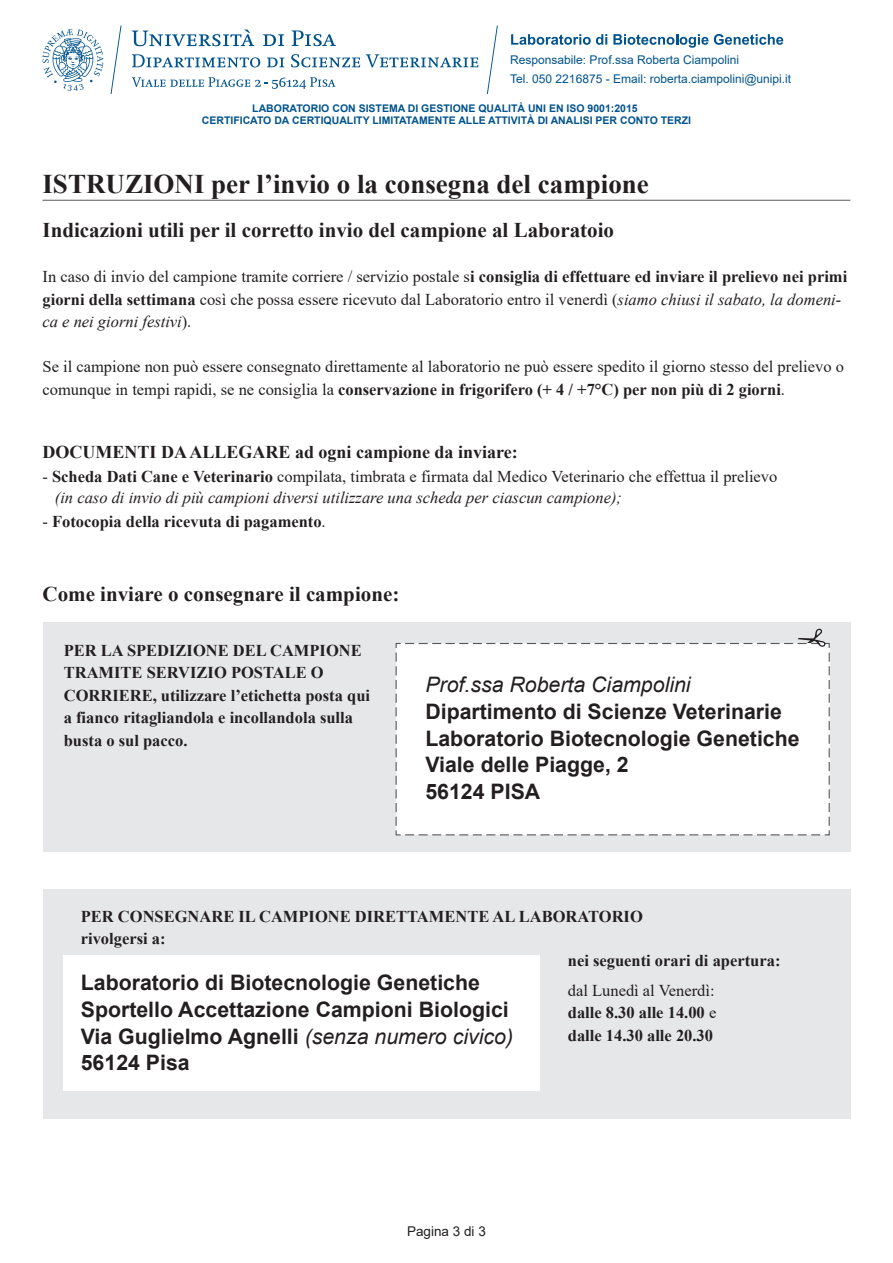
<style>
.page{position:relative;width:893px;height:1263px;background:#fff}
.page>*{position:absolute;margin:0;border:0;box-sizing:border-box;transform-origin:0 0}
.t1{font:700 27px "Times New Roman";color:#231f20}
.t2{font:700 21.3px/26.7px "Arial";color:#231f20}
.t3{font:italic 21.3px "Arial";color:#231f20}
.t4{font:700 21px "Times New Roman";color:#231f20}
.t5{font:700 18px "Times New Roman";color:#231f20}
.t6{font:16.5px/22.5px "Times New Roman";color:#231f20}
.t7{font:700 16.5px/22.5px "Times New Roman";color:#231f20}
.t8{font:italic 16.5px/21px "Times New Roman";color:#231f20}
.t9{font:13.5px "Arial";color:#231f20}
.t10{font:12px/19.2px "Arial";color:#00538d}
.t11{font:700 10.5px/12.6px "Arial";color:#00538d;text-align:center}
.s1{font-weight:700}
.s2{font-style:italic}
.s3{font-style:normal}
.s4{font-weight:700;font-style:normal}
.s5{font-weight:400}
.s6{font-weight:400;font-style:italic}
</style>
<div class="page">
<svg style="left:132px;top:30px;width:122px;height:16px"></svg>
<svg style="left:263px;top:34px;width:21px;height:12px"></svg>
<svg style="left:292px;top:30px;width:44px;height:16px"></svg>
<svg style="left:43px;top:29px;width:60px;height:62px"></svg>
<svg style="left:111px;top:26px;width:10px;height:68px"></svg>
<svg style="left:132px;top:54px;width:128px;height:13px"></svg>
<svg style="left:267px;top:58px;width:17px;height:9px"></svg>
<svg style="left:291px;top:54px;width:69px;height:13px"></svg>
<svg style="left:366px;top:54px;width:112px;height:13px"></svg>
<svg style="left:511px;top:34px;width:96px;height:11px"></svg>
<svg style="left:613px;top:34px;width:95px;height:14px"></svg>
<svg style="left:714px;top:34px;width:69px;height:11px"></svg>
<svg style="left:487px;top:26px;width:11px;height:68px"></svg>
<svg style="left:132px;top:77px;width:204px;height:12px"></svg>
<hr style="left:42px;top:200px;width:808px;height:1px;background:#57585a">
<div style="left:43px;top:622px;width:807px;height:230px;background:#e6e7e9"></div>
<svg style="left:395px;top:629px;width:435px;height:207px;background:#fbfbfb"></svg>
<div style="left:43px;top:889px;width:807px;height:229px;background:#e6e7e9"></div>
<div style="left:64px;top:955px;width:476px;height:136px;background:#fff"></div>
<p class="t10" style="left:510px;top:50px;width:282px">Responsabile: Prof.ssa Roberta Ciampolini<br>Tel. 050 2216875 - Email: roberta.ciampolini@unipi.it</p>
<p class="t11" style="left:202px;top:102px;width:491px">LABORATORIO CON SISTEMA DI GESTIONE QUALITÀ UNI EN ISO 9001:2015<br>CERTIFICATO DA CERTIQUALITY LIMITATAMENTE ALLE ATTIVITÀ DI ANALISI PER CONTO TERZI</p>
<h1 class="t1" style="left:42px;top:164px;width:608px">ISTRUZIONI per l’invio o la consegna del campione</h1>
<p class="t4" style="left:43px;top:215px;width:573px">Indicazioni utili per il corretto invio del campione al Laboratoio</p>
<p class="t6" style="left:43px;top:265px;width:806px">In caso di invio del campione tramite corriere / servizio postale s<span class="s1">i consiglia di effettuare ed inviare il prelievo nei primi giorni della settimana</span> così che possa essere ricevuto dal Laboratorio entro il venerdì (<span class="s2">siamo chiusi il sabato, la domeni&shy;ca e nei giorni festivi</span>).</p>
<p class="t6" style="left:43px;top:355px;width:803px">Se il campione non può essere consegnato direttamente al laboratorio ne può essere spedito il giorno stesso del prelievo o comunque in tempi rapidi, se ne consiglia la <span class="s1">conservazione in frigorifero (+ 4 / +7°C) per non più di 2 giorni</span>.</p>
<p class="t5" style="left:43px;top:439px;width:477px">DOCUMENTI DA ALLEGARE ad ogni campione da inviare:</p>
<p class="t8" style="left:55px;top:466px;width:724px;text-indent:-12px"><span class="s3">-</span> <span class="s4">Scheda Dati Cane e Veterinario</span> <span class="s3">compilata, timbrata e firmata dal Medico Veterinario che effettua il prelievo </span>(in caso di invio di più campioni diversi utilizzare una scheda per ciascun campione);</p>
<p class="t7" style="left:43px;top:510px;width:285px"><span class="s5">-</span> Fotocopia della ricevuta di pagamento<span class="s5">.</span></p>
<p class="t4" style="left:43px;top:579px;width:358px">Come inviare o consegnare il campione:</p>
<p class="t7" style="left:64px;top:638px;width:308px">PER LA SPEDIZIONE DEL CAMPIONE TRAMITE SERVIZIO POSTALE O CORRIERE, utilizzare l’etichetta posta qui a fianco ritagliandola e incollandola sulla busta o sul pacco.</p>
<p class="t3" style="left:425px;top:671px;width:267px">Prof.ssa Roberta Ciampolini</p>
<p class="t2" style="left:425px;top:698px;width:376px">Dipartimento di Scienze Veterinarie<br>Laboratorio Biotecnologie Genetiche<br>Viale delle Piagge, 2<br>56124 PISA</p>
<p class="t7" style="left:81px;top:905px;width:564px">PER CONSEGNARE IL CAMPIONE DIRETTAMENTE AL LABORATORIO rivolgersi a:</p>
<p class="t2" style="left:81px;top:970px;width:434px">Laboratorio di Biotecnologie Genetiche Sportello Accettazione Campioni Biologici Via Guglielmo Agnelli <span class="s6">(senza numero civico)<br></span>56124 Pisa</p>
<p class="t7" style="left:568px;top:949px;width:214px">nei seguenti orari di apertura:</p>
<p class="t7" style="left:568px;top:979px;width:150px;text-align:justify"><span class="s5">dal Lunedì al Venerdì: </span>dalle 8.30 alle 14.00 <span class="s5">e </span>dalle 14.30 alle 20.30</p>
<p class="t9" style="left:407px;top:1222px;width:80px">Pagina 3 di 3</p>
</div>
